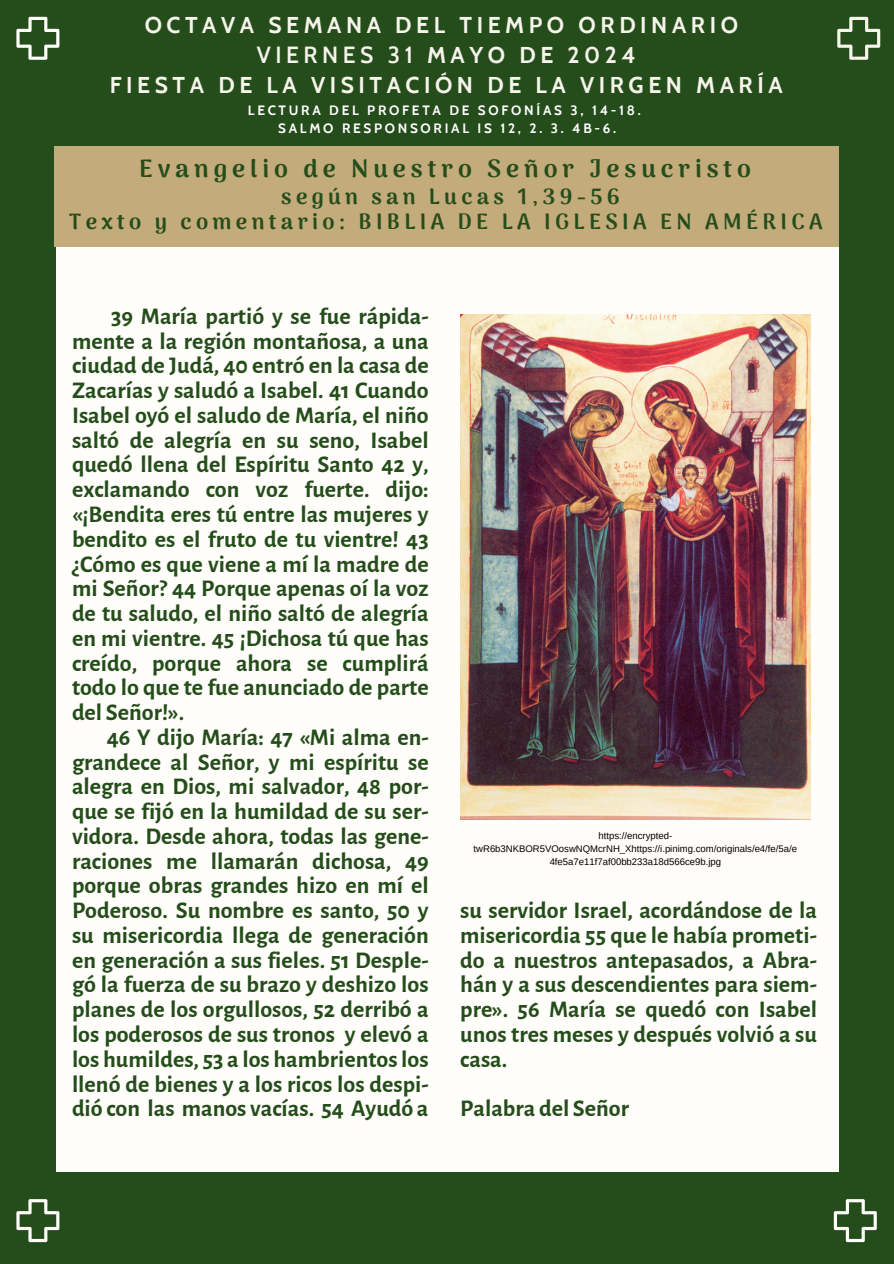
<style>
.page{position:relative;width:894px;height:1264px;background:#fff}
.page>*{position:absolute;margin:0;border:0;box-sizing:border-box;transform-origin:0 0}
.t1{font:900 24.75px "Arima Madurai";letter-spacing:.2em;color:#254d1b}
.t2{font:700 24px/24.8px "Alegreya Sans";color:#254d1b;text-align:justify}
.t3{font:700 22.8px/30.3px "Cabin";letter-spacing:.2em;color:#f6f4eb;text-align:center}
.t4{font:900 21.75px/24.8px "Arima Madurai";letter-spacing:.2em;color:#254d1b;text-align:center}
.t5{font:700 13.5px/18px "Cabin";letter-spacing:.2em;color:#fff;text-align:center}
.t6{font:9.6px/12.8px "Arimo";color:#000;text-align:center}
.s1{font-weight:600}
</style>
<div class="page">
<div style="left:0;top:0;width:893px;height:1263px;background:#254d1b"></div>
<div style="left:56px;top:179px;width:782px;height:992px;background:#fffefa"></div>
<div style="left:54px;top:146px;width:784px;height:101px;background:#c4ab7b"></div>
<svg style="left:16px;top:17px;width:43px;height:43px"></svg>
<svg style="left:833px;top:1199px;width:43px;height:43px"></svg>
<svg style="left:16px;top:1199px;width:43px;height:43px"></svg>
<svg style="left:837px;top:17px;width:43px;height:43px"></svg>
<img style="left:460px;top:314px;width:350px;height:506px">
<p class="t3" style="left:110px;top:9px;width:674px">OCTAVA SEMANA DEL TIEMPO ORDINARIO<br><span class="s1">VIERNES 31</span> MAYO DE 2024<br>FIESTA DE LA VISITACIÓN DE LA VIRGEN MARÍA</p>
<p class="t5" style="left:248px;top:101px;width:394px">LECTURA DEL PROFETA DE SOFONÍAS 3, 14-18.<br>SALMO RESPONSORIAL IS 12, 2. 3. 4B-6.</p>
<h1 class="t1" style="left:139px;top:154px;width:613px">Evangelio de Nuestro Señor Jesucristo</h1>
<h1 class="t4" style="left:69px;top:184px;width:754px">según san Lucas 1,39-56<br>Texto y comentario: BIBLIA DE LA IGLESIA EN AMÉRICA</h1>
<h2 class="t2" style="left:111px;top:304px;width:319px">39 María partió y se fue rápida-</h2>
<h2 class="t2" style="left:72px;top:329px;width:358px">mente a la región montañosa, a una</h2>
<h2 class="t2" style="left:72px;top:354px;width:358px">ciudad de Judá, 40 entró en la casa de</h2>
<h2 class="t2" style="left:72px;top:378px;width:358px">Zacarías y saludó a Isabel. 41 Cuando</h2>
<h2 class="t2" style="left:72px;top:403px;width:358px">Isabel oyó el saludo de María, el niño</h2>
<h2 class="t2" style="left:72px;top:428px;width:358px">saltó de alegría en su seno, Isabel</h2>
<h2 class="t2" style="left:72px;top:453px;width:358px">quedó llena del Espíritu Santo 42 y,</h2>
<h2 class="t2" style="left:72px;top:477px;width:358px">exclamando con voz fuerte. dijo:</h2>
<h2 class="t2" style="left:72px;top:502px;width:358px">«¡Bendita eres tú entre las mujeres y</h2>
<h2 class="t2" style="left:72px;top:527px;width:358px">bendito es el fruto de tu vientre! 43</h2>
<h2 class="t2" style="left:72px;top:552px;width:358px">¿Cómo es que viene a mí la madre de</h2>
<h2 class="t2" style="left:72px;top:576px;width:358px">mi Señor? 44 Porque apenas oí la voz</h2>
<h2 class="t2" style="left:72px;top:601px;width:358px">de tu saludo, el niño saltó de alegría</h2>
<h2 class="t2" style="left:72px;top:626px;width:358px">en mi vientre. 45 ¡Dichosa tú que has</h2>
<h2 class="t2" style="left:72px;top:651px;width:358px">creído, porque ahora se cumplirá</h2>
<h2 class="t2" style="left:72px;top:675px;width:358px">todo lo que te fue anunciado de parte</h2>
<h2 class="t2" style="left:72px;top:700px;width:114px">del Señor!».</h2>
<h2 class="t2" style="left:107px;top:725px;width:323px">46 Y dijo María: 47 «Mi alma en-</h2>
<h2 class="t2" style="left:72px;top:750px;width:358px">grandece al Señor, y mi espíritu se</h2>
<h2 class="t2" style="left:72px;top:774px;width:358px">alegra en Dios, mi salvador, 48 por-</h2>
<h2 class="t2" style="left:72px;top:799px;width:358px">que se fijó en la humildad de su ser-</h2>
<h2 class="t2" style="left:72px;top:824px;width:358px">vidora. Desde ahora, todas las gene-</h2>
<h2 class="t2" style="left:72px;top:849px;width:358px">raciones me llamarán dichosa, 49</h2>
<h2 class="t2" style="left:72px;top:873px;width:358px">porque obras grandes hizo en mí el</h2>
<h2 class="t2" style="left:72px;top:898px;width:358px">Poderoso. Su nombre es santo, 50 y</h2>
<h2 class="t2" style="left:72px;top:923px;width:358px">su misericordia llega de generación</h2>
<h2 class="t2" style="left:72px;top:948px;width:358px">en generación a sus fieles. 51 Desple-</h2>
<h2 class="t2" style="left:72px;top:972px;width:358px">gó la fuerza de su brazo y deshizo los</h2>
<h2 class="t2" style="left:72px;top:997px;width:358px">planes de los orgullosos, 52 derribó a</h2>
<h2 class="t2" style="left:72px;top:1022px;width:358px">los poderosos de sus tronos y elevó a</h2>
<h2 class="t2" style="left:72px;top:1047px;width:358px">los humildes, 53 a los hambrientoslos</h2>
<h2 class="t2" style="left:72px;top:1071px;width:358px">llenó de bienes y a los ricos los despi-</h2>
<h2 class="t2" style="left:72px;top:1096px;width:358px">dió con las manos vacías. 54 Ayudó a</h2>
<h2 class="t6" style="left:473px;top:829px;width:325px">https://encrypted&shy;twR6b3NKBOR5VOoswNQMcrNH_Xhttps://i.pinimg.com/originals/e4/fe/5a/e<br>4fe5a7e11f7af00bb233a18d566ce9b.jpg</h2>
<p class="t2" style="left:460px;top:898px;width:358px">su servidor Israel, acordándose de la misericordia 55 que le había prometi&shy;do a nuestros antepasados, a Abra&shy;hán y a sus descendientes para siem&shy;pre». 56 María se quedó con Isabel unos tres meses y después volvió a su casa.</p>
<p class="t2" style="left:460px;top:1096px;width:170px">Palabra del Señor</p>
</div>
